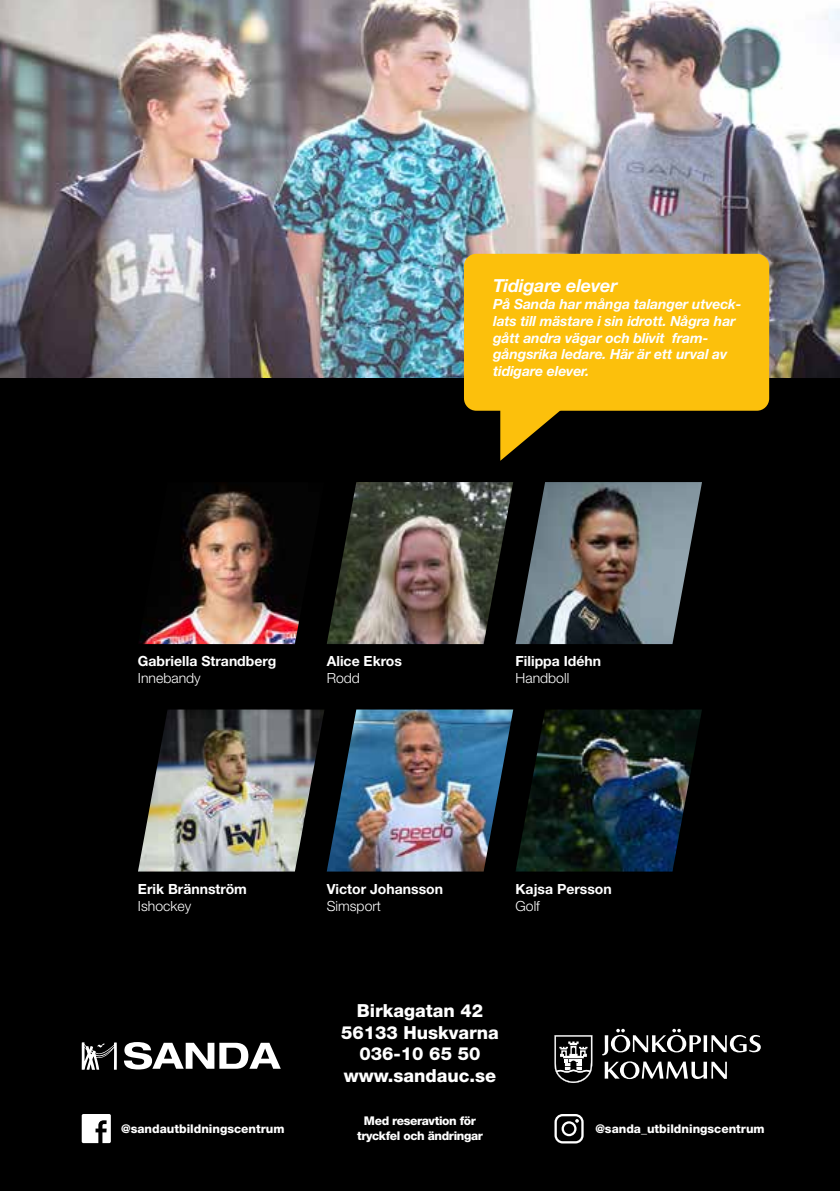
<style>
.page{position:relative;width:840px;height:1191px;background:#fff}
.page>*{position:absolute;margin:0;border:0;box-sizing:border-box;transform-origin:0 0}
.t1{font:800 18px/21.6px "Helvetica Neue LT Std";color:#fff;text-align:center}
.t2{font:italic 700 18px "Helvetica Neue LT Std";letter-spacing:-.01em;color:#fff}
.t3{font:italic 700 14px/16.8px "Helvetica Neue LT Std";letter-spacing:-.01em;color:#fff}
.t4{font:700 14px "Helvetica Neue LT Std";color:#fff}
.t5{font:300 14px "Helvetica Neue LT Std";color:#fff}
.t6{font:800 12px "Helvetica Neue LT Std";color:#fff}
.t7{font:800 12px/14.4px "Helvetica Neue LT Std";letter-spacing:-.03em;color:#fff;text-align:center}
</style>
<div class="page">
<div style="left:0;top:0;width:839px;height:1191px;background:#000"></div>
<svg style="left:82px;top:1114px;width:29px;height:29px"></svg>
<svg style="left:554px;top:1114px;width:29px;height:29px"></svg>
<svg style="left:602px;top:1028px;width:158px;height:27px"></svg>
<svg style="left:604px;top:1061px;width:122px;height:18px"></svg>
<svg style="left:554px;top:1035px;width:38px;height:48px"></svg>
<svg style="left:82px;top:1042px;width:35px;height:27px"></svg>
<svg style="left:124px;top:1042px;width:156px;height:27px"></svg>
<img style="left:0;top:0;width:839px;height:377px">
<img style="left:139px;top:483px;width:160px;height:161px">
<img style="left:138px;top:709px;width:186px;height:162px">
<img style="left:327px;top:482px;width:186px;height:162px">
<img style="left:327px;top:709px;width:186px;height:162px">
<img style="left:515px;top:482px;width:186px;height:162px">
<img style="left:516px;top:709px;width:185px;height:162px">
<div style="left:463px;top:254px;width:305px;height:157px;background:#fcc00c;border-radius:12px"></div>
<svg style="left:500px;top:410px;width:69px;height:51px"></svg>
<p class="t2" style="left:493px;top:275px;width:126px">Tidigare elever</p>
<p class="t3" style="left:493px;top:295px;width:250px">På Sanda har många talanger utveck&shy;lats till mästare i sin idrott. Några har gått andra vägar och blivit fram&shy;gångsrika ledare. Här är ett urval av tidigare elever.</p>
<p class="t4" style="left:138px;top:653px;width:140px">Gabriella Strandberg</p>
<p class="t5" style="left:138px;top:669px;width:64px">Innebandy</p>
<p class="t4" style="left:326px;top:653px;width:77px">Alice Ekros</p>
<p class="t5" style="left:326px;top:669px;width:35px">Rodd</p>
<p class="t4" style="left:515px;top:653px;width:87px">Filippa Idéhn</p>
<p class="t5" style="left:515px;top:669px;width:55px">Handboll</p>
<p class="t4" style="left:138px;top:880px;width:110px">Erik Brännström</p>
<p class="t5" style="left:138px;top:897px;width:55px">Ishockey</p>
<p class="t4" style="left:326px;top:880px;width:118px">Victor Johansson</p>
<p class="t5" style="left:326px;top:897px;width:56px">Simsport</p>
<p class="t4" style="left:515px;top:880px;width:98px">Kajsa Persson</p>
<p class="t5" style="left:515px;top:897px;width:26px">Golf</p>
<p class="t1" style="left:341px;top:1000px;width:159px">Birkagatan 42<br>56133 Huskvarna<br>036-10 65 50 www.sandauc.se</p>
<p class="t7" style="left:357px;top:1113px;width:127px">Med reseravtion för tryckfel och ändringar</p>
<p class="t6" style="left:121px;top:1121px;width:165px">@sandautbildningscentrum</p>
<p class="t6" style="left:595px;top:1121px;width:171px">@sanda_utbildningscentrum</p>
</div>
